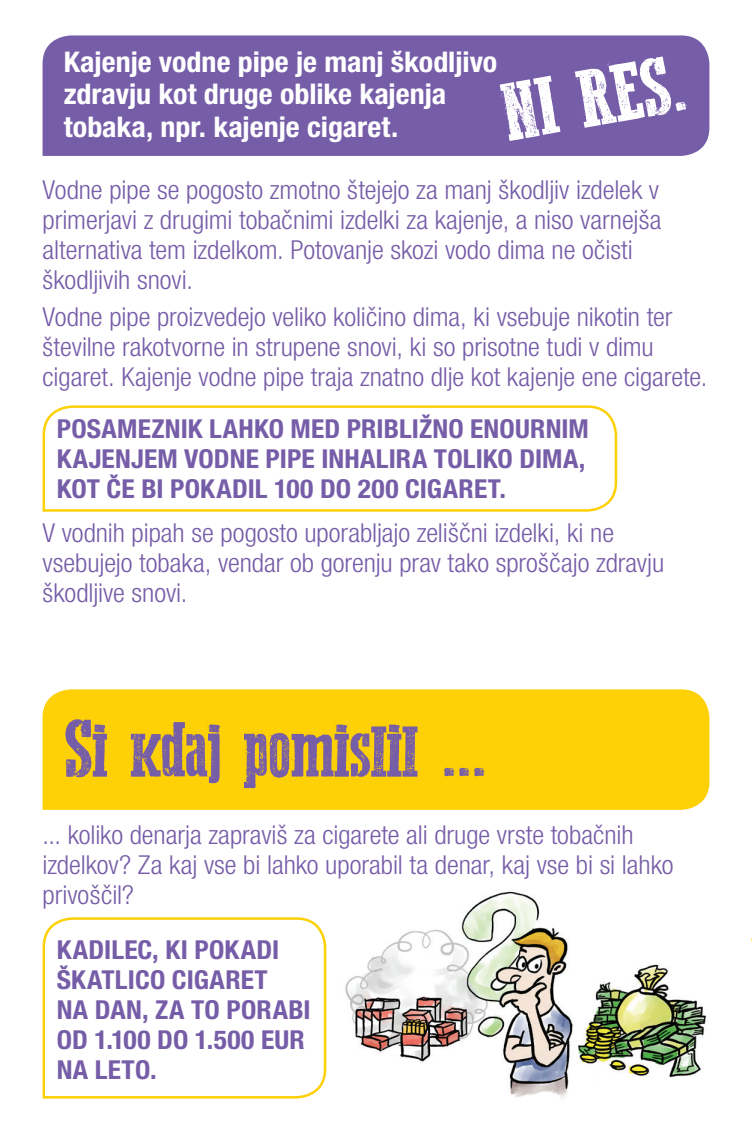
<style>
.page{position:relative;width:752px;height:1134px;background:#fff}
.page>*{position:absolute;margin:0;border:0;box-sizing:border-box;transform-origin:0 0}
.t1{font:85px "Western Bang Bang";letter-spacing:-.015em;color:#765da8}
.t2{font:85px "Western Bang Bang";color:#fff}
.t3{font:700 condensed 28.5px/32.5px "Helvetica Neue LT Pro";color:#fff;scale:1.05 1}
.t4{font:300 condensed 26px/30px "Helvetica Neue LT Pro";letter-spacing:-.005em;color:#765da8;scale:1.05 1}
.t5{font:700 condensed 26px/30px "Helvetica Neue LT Pro";letter-spacing:.005em;color:#765da8;scale:1.05 1}
</style>
<div class="page">
<img style="left:345px;top:891px;width:361px;height:207px">
<div style="left:43px;top:689px;width:666px;height:121px;background:#fed006"></div>
<svg style="left:42px;top:917px;width:285px;height:182px"></svg>
<svg style="left:42px;top:405px;width:576px;height:107px"></svg>
<div style="left:43px;top:35px;width:666px;height:121px;background:#765da8"></div>
<p class="t3" style="left:64px;top:45px;width:414px">Kajenje vodne pipe je manj škodljivo zdravju kot druge oblike kajenja tobaka, npr. kajenje cigaret.</p>
<p class="t4" style="left:43px;top:175px;width:590px">Vodne pipe se pogosto zmotno štejejo za manj škodljiv izdelek v primerjavi z drugimi tobačnimi izdelki za kajenje, a niso varnejša alternativa tem izdelkom. Potovanje skozi vodo dima ne očisti škodljivih snovi.</p>
<p class="t4" style="left:43px;top:302px;width:634px">Vodne pipe proizvedejo veliko količino dima, ki vsebuje nikotin ter številne rakotvorne in strupene snovi, ki so prisotne tudi v dimu cigaret. Kajenje vodne pipe traja znatno dlje kot kajenje ene cigarete.</p>
<p class="t5" style="left:57px;top:413px;width:508px">POSAMEZNIK LAHKO MED PRIBLIŽNO ENOURNIM<br>KAJENJEM VODNE PIPE INHALIRA TOLIKO DIMA,<br>KOT ČE BI POKADIL 100 DO 200 CIGARET.</p>
<p class="t4" style="left:43px;top:517px;width:593px">V vodnih pipah se pogosto uporabljajo zeliščni izdelki, ki ne vsebujejo tobaka, vendar ob gorenju prav tako sproščajo zdravju škodljive snovi.</p>
<p class="t2" style="left:496px;top:71px;width:187px;rotate:-10deg">NI RES.</p>
<p class="t1" style="left:64px;top:705px;width:426px">SI KDAJ POMISLIL ...</p>
<p class="t4" style="left:43px;top:819px;width:602px">... koliko denarja zapraviš za cigarete ali druge vrste tobačnih izdelkov? Za kaj vse bi lahko uporabil ta denar, kaj vse bi si lahko privoščil?</p>
<p class="t5" style="left:57px;top:934px;width:243px">KADILEC, KI POKADI<br>ŠKATLICO CIGARET<br>NA DAN, ZA TO PORABI<br>OD 1.100 DO 1.500 EUR<br>NA LETO.</p>
</div>
